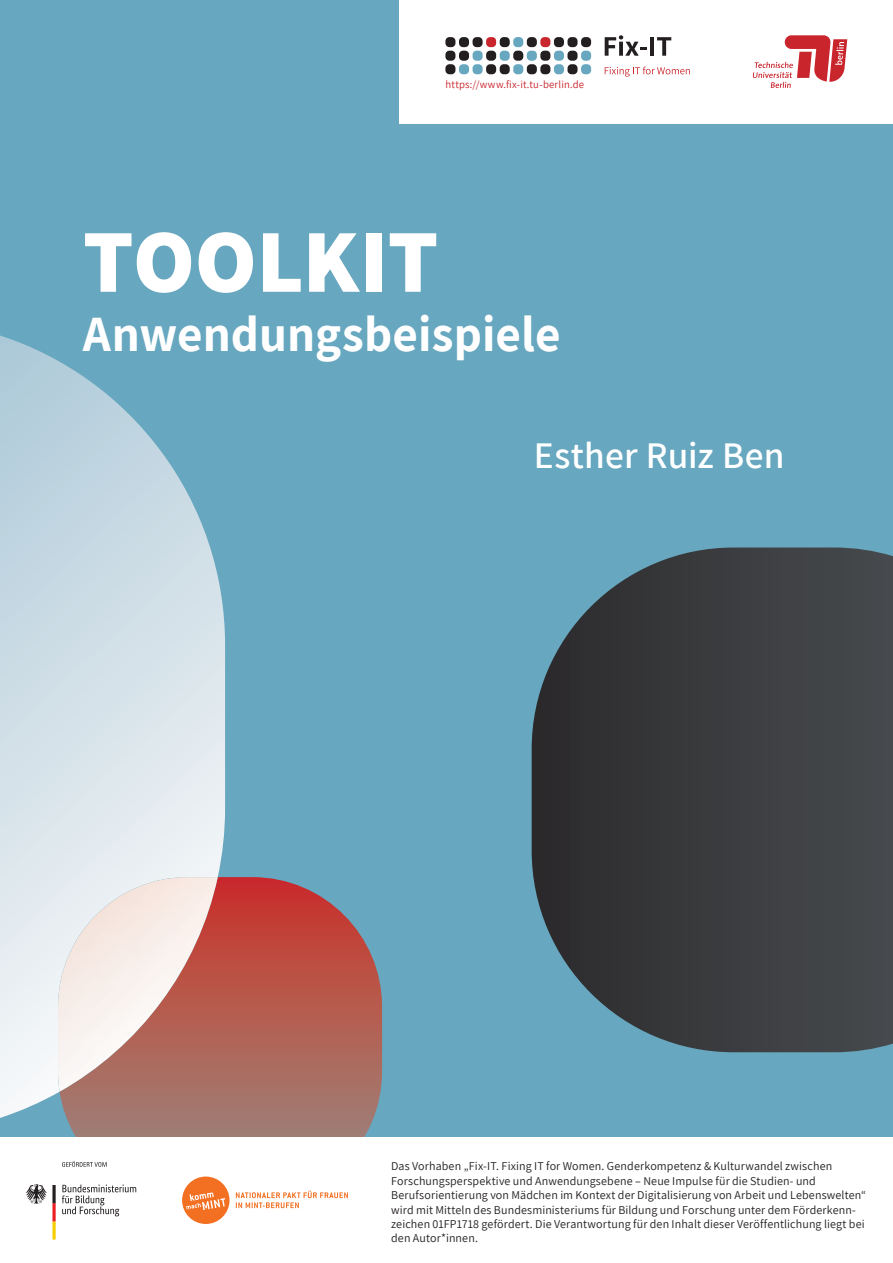
<style>
.page{position:relative;width:893px;height:1263px;background:#67a7bf}
.page>*{position:absolute;margin:0;border:0;box-sizing:border-box;transform-origin:0 0}
.t1{font:800 90px "Assistant";letter-spacing:-.005em;color:#fff}
.t2{font:700 49.5px "Assistant";letter-spacing:.005em;color:#fff}
.t3{font:600 37.5px "Assistant";letter-spacing:.005em;color:#fff}
.t4{font:12px/14.4px "Assistant";letter-spacing:.01em;color:#231f20}
.t5{font:10.8px "Assistant";letter-spacing:.02em;color:#c9252c}
</style>
<div class="page">
<svg style="left:532px;top:547px;width:361px;height:505px;background:#3e454a"></svg>
<svg style="left:66px;top:877px;width:316px;height:260px;background:#ab645d"></svg>
<svg style="left:0;top:335px;width:225px;height:783px;background:#c3d4de"></svg>
<img style="left:58px;top:877px;width:160px;height:215px">
<div style="left:400px;top:0;width:493px;height:123px;background:#fff"></div>
<svg style="left:753px;top:35px;width:94px;height:53px"></svg>
<div style="left:513px;top:51px;width:10px;height:10px;background:#231f20;border-radius:4px"></div>
<div style="left:500px;top:51px;width:10px;height:10px;background:#67a7bf;border-radius:4px"></div>
<div style="left:486px;top:51px;width:10px;height:10px;background:#231f20;border-radius:4px"></div>
<div style="left:473px;top:51px;width:10px;height:10px;background:#67a7bf;border-radius:4px"></div>
<div style="left:459px;top:51px;width:10px;height:10px;background:#231f20;border-radius:4px"></div>
<div style="left:445px;top:51px;width:10px;height:10px;background:#231f20;border-radius:4px"></div>
<div style="left:527px;top:51px;width:10px;height:10px;background:#67a7bf;border-radius:4px"></div>
<div style="left:540px;top:51px;width:10px;height:10px;background:#231f20;border-radius:4px"></div>
<div style="left:554px;top:51px;width:10px;height:10px;background:#67a7bf;border-radius:4px"></div>
<div style="left:567px;top:51px;width:11px;height:10px;background:#231f20;border-radius:4px"></div>
<div style="left:581px;top:51px;width:10px;height:10px;background:#67a7bf;border-radius:4px"></div>
<div style="left:513px;top:64px;width:10px;height:10px;background:#67a7bf;border-radius:4px"></div>
<div style="left:500px;top:64px;width:10px;height:10px;background:#231f20;border-radius:4px"></div>
<div style="left:486px;top:64px;width:10px;height:10px;background:#231f20;border-radius:4px"></div>
<div style="left:473px;top:64px;width:10px;height:10px;background:#67a7bf;border-radius:4px"></div>
<div style="left:459px;top:64px;width:10px;height:10px;background:#67a7bf;border-radius:4px"></div>
<div style="left:445px;top:64px;width:10px;height:10px;background:#231f20;border-radius:4px"></div>
<div style="left:527px;top:64px;width:10px;height:10px;background:#231f20;border-radius:4px"></div>
<div style="left:540px;top:64px;width:10px;height:10px;background:#231f20;border-radius:4px"></div>
<div style="left:554px;top:64px;width:10px;height:10px;background:#67a7bf;border-radius:4px"></div>
<div style="left:567px;top:64px;width:11px;height:10px;background:#231f20;border-radius:4px"></div>
<div style="left:581px;top:64px;width:10px;height:10px;background:#67a7bf;border-radius:4px"></div>
<div style="left:513px;top:37px;width:10px;height:10px;background:#67a7bf;border-radius:4px"></div>
<div style="left:500px;top:37px;width:10px;height:10px;background:#231f20;border-radius:4px"></div>
<div style="left:486px;top:37px;width:10px;height:10px;background:#c9252c;border-radius:4px"></div>
<div style="left:473px;top:37px;width:10px;height:10px;background:#231f20;border-radius:4px"></div>
<div style="left:459px;top:37px;width:10px;height:10px;background:#231f20;border-radius:4px"></div>
<div style="left:445px;top:37px;width:10px;height:10px;background:#231f20;border-radius:4px"></div>
<div style="left:527px;top:37px;width:10px;height:10px;background:#231f20;border-radius:4px"></div>
<div style="left:540px;top:37px;width:10px;height:10px;background:#c9252c;border-radius:4px"></div>
<div style="left:554px;top:37px;width:10px;height:10px;background:#231f20;border-radius:4px"></div>
<div style="left:567px;top:37px;width:11px;height:10px;background:#231f20;border-radius:4px"></div>
<div style="left:581px;top:37px;width:10px;height:10px;background:#231f20;border-radius:4px"></div>
<svg style="left:605px;top:67px;width:85px;height:10px"></svg>
<svg style="left:605px;top:35px;width:42px;height:21px"></svg>
<hr style="left:650px;top:37px;width:4px;height:19px;background:#231f20">
<svg style="left:657px;top:37px;width:14px;height:19px"></svg>
<div style="left:0;top:1137px;width:893px;height:126px;background:#fff"></div>
<svg style="left:62px;top:1184px;width:74px;height:32px"></svg>
<svg style="left:26px;top:1184px;width:30px;height:55px"></svg>
<svg style="left:62px;top:1161px;width:45px;height:6px"></svg>
<svg style="left:236px;top:1190px;width:112px;height:18px"></svg>
<div style="left:182px;top:1176px;width:47px;height:48px;background:#f36f21;border-radius:50%"></div>
<svg style="left:186px;top:1192px;width:39px;height:18px"></svg>
<p class="t5" style="left:445px;top:77px;width:140px">https://www.fix-it.tu-berlin.de</p>
<h1 class="t1" style="left:83px;top:200px;width:357px">TOOLKIT</h1>
<h2 class="t2" style="left:83px;top:300px;width:479px">Anwendungsbeispiele</h2>
<h3 class="t3" style="left:534px;top:430px;width:252px">Esther Ruiz Ben</h3>
<p class="t4" style="left:391px;top:1158px;width:476px">Das Vorhaben „Fix-IT. Fixing IT for Women. Genderkompetenz &amp; Kulturwandel zwischen Forschungsperspektive und Anwendungsebene – Neue Impulse für die Studien- und Berufsorientierung von Mädchen im Kontext der Digitalisierung von Arbeit und Lebenswelten“ wird mit Mitteln des Bundesministeriums für Bildung und Forschung unter dem Förderkenn&shy;zeichen 01FP1718 gefördert. Die Verantwortung für den Inhalt dieser Veröffentlichung liegt bei den Autor*innen.</p>
<p class="t4" style="left:442px;top:1212px;width:7px">1</p>
</div>
